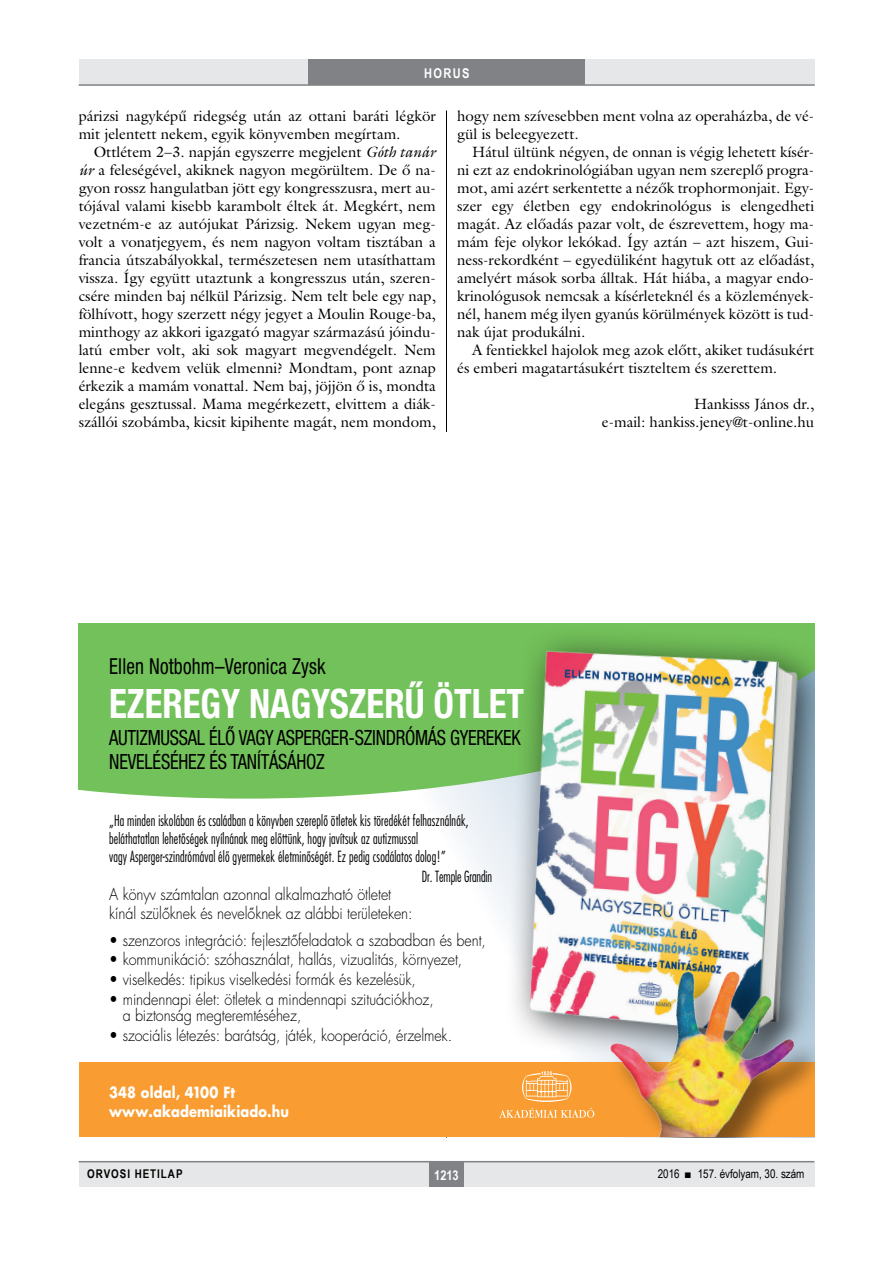
<style>
.page{position:relative;width:893px;height:1263px;background:#fff}
.page>*{position:absolute;margin:0;border:0;box-sizing:border-box;transform-origin:0 0}
.t1{font:40.65px "Helvetica Cond H Bold";color:#fff;scale:.91 1}
.t2{font:22.05px "Helvetica Cond H";letter-spacing:.01em;color:#000;scale:.87 1}
.t3{font:21px/24px "Helvetica Cond H";letter-spacing:-.015em;color:#000;scale:.88 1}
.t4{font:16.05px/18.3px "Futura Light H";letter-spacing:-.005em;color:#000;scale:.89 1}
.Body_Text{font:15px/18px "Galliard Reg";color:#000}
.t5{font:15px/18px "Futura Condensed Light H";letter-spacing:.01em;color:#000;scale:.87 1}
.irodalom_szerzo{font:15px "Galliard Reg";color:#000}
.t6{font:15px/18.8px "Futura Bold H";letter-spacing:.01em;color:#fff;scale:.87 1}
.t7{font:700 13.5px "Arial Narrow";letter-spacing:.1em;color:#fff}
.t8{font:12px "Arial Narrow";color:#000}
.t9{font:700 12px "Arial Narrow";letter-spacing:.08em;color:#000}
.s1{font-style:italic}
</style>
<div class="page">
<div style="left:79px;top:1161px;width:735px;height:25px;background:#e6e7e8"></div>
<div style="left:429px;top:1161px;width:34px;height:25px;background:#808285"></div>
<hr style="left:79px;top:1161px;width:735px;height:1px;background:#808285">
<div style="left:79px;top:60px;width:735px;height:25px;background:#e6e7e8"></div>
<div style="left:308px;top:60px;width:277px;height:25px;background:#808285"></div>
<hr style="left:79px;top:84px;width:736px;height:2px;background:#808285">
<hr style="left:446px;top:111px;width:1px;height:1026px;background:#000">
<div style="left:78px;top:432px;width:736px;height:705px;background:#fff"></div>
<svg style="left:444px;top:799px;width:44px;height:81px"></svg>
<div style="left:79px;top:624px;width:409px;height:175px;background:#73c15a"></div>
<div style="left:79px;top:1062px;width:735px;height:75px;background:#f99d32"></div>
<img style="left:488px;top:624px;width:326px;height:425px">
<svg style="left:499px;top:1071px;width:71px;height:47px"></svg>
<img style="left:570px;top:893px;width:244px;height:244px">
<p class="t7" style="left:424px;top:63px;width:47px">HORUS</p>
<p class="Body_Text" style="left:79px;top:107px;width:359px">párizsi nagyképű ridegség után az ottani baráti légkör mit jelentett nekem, egyik könyvemben megírtam.</p>
<p class="Body_Text" style="left:79px;top:143px;width:359px;text-align:justify;text-indent:15px">Ottlétem 2–3. napján egyszerre megjelent <span class="s1">Góth tanár úr</span> a feleségével, akiknek nagyon megörültem. De ő na&shy;gyon rossz hangulatban jött egy kongresszusra, mert au&shy;tójával valami kisebb karambolt éltek át. Megkért, nem vezetném-e az autójukat Párizsig. Nekem ugyan meg&shy;volt a vonatjegyem, és nem nagyon voltam tisztában a francia útszabályokkal, természetesen nem utasíthattam vissza. Így együtt utaztunk a kongresszus után, szeren&shy;csére minden baj nélkül Párizsig. Nem telt bele egy nap, fölhívott, hogy szerzett négy jegyet a Moulin Rouge-ba, minthogy az akkori igazgató magyar származású jóindu&shy;latú ember volt, aki sok magyart megvendégelt. Nem lenne-e kedvem velük elmenni? Mondtam, pont aznap érkezik a mamám vonattal. Nem baj, jöjjön ő is, mondta elegáns gesztussal. Mama megérkezett, elvittem a diák&shy;szállói szobámba, kicsit kipihente magát, nem mondom,</p>
<p class="Body_Text" style="left:457px;top:107px;width:359px">hogy nem szívesebben ment volna az operaházba, de vé&shy;gül is beleegyezett.</p>
<p class="Body_Text" style="left:457px;top:143px;width:359px;text-indent:15px">Hátul ültünk négyen, de onnan is végig lehetett kísér&shy;ni ezt az endokrinológiában ugyan nem szereplő progra&shy;mot, ami azért serkentette a nézők trophormonjait. Egy&shy;szer egy életben egy endokrinológus is elengedheti magát. Az előadás pazar volt, de észrevettem, hogy ma&shy;mám feje olykor lekókad. Így aztán – azt hiszem, Gui&shy;ness-rekordként – egyedüliként hagytuk ott az előadást, amelyért mások sorba álltak. Hát hiába, a magyar endo&shy;krinológusok nemcsak a kísérleteknél és a közlemények&shy;nél, hanem még ilyen gyanús körülmények között is tud&shy;nak újat produkálni.</p>
<p class="Body_Text" style="left:457px;top:341px;width:359px;text-indent:15px">A fentiekkel hajolok meg azok előtt, akiket tudásukért és emberi magatartásukért tiszteltem és szerettem.</p>
<p class="irodalom_szerzo" style="left:694px;top:395px;width:122px">Hankisss János dr.,</p>
<p class="irodalom_szerzo" style="left:602px;top:413px;width:214px">e-mail: hankiss.jeney@t-online.hu</p>
<p class="t2" style="left:109px;top:654px;width:251px">ELLEN NOTBOHM–VERONICA ZYSK</p>
<p class="t1" style="left:109px;top:681px;width:457px">EZEREGY NAGYSZERÛ ÖTLET</p>
<p class="t3" style="left:109px;top:726px;width:469px">AUTIZMUSSAL ÉLÔ VAGY ASPERGER-SZINDRÓMÁS GYEREKEK<br>NEVELÉSÉHEZ ÉS TANÍTÁSÁHOZ</p>
<p class="t5" style="left:109px;top:811px;width:414px">„Ha minden iskolában és családban a könyvben szereplô ötletek kis töredékét felhasználnák, beláthatatlan lehetôségek nyílnának meg elôttünk, hogy javítsuk az autizmussal<br>vagy Asperger-szindrómával élô gyermekek életminôségét. Ez pedig csodálatos dolog!”</p>
<p class="t5" style="left:422px;top:867px;width:82px">Dr. Temple Grandin</p>
<p class="t4" style="left:109px;top:885px;width:342px">A könyv számtalan azonnal alkalmazható ötletet kínál szülôknek és nevelôknek az alábbi területeken:</p>
<p class="t4" style="left:109px;top:931px;width:425px">• szenzoros integráció: fejlesztôfeladatok a szabadban és bent,</p>
<p class="t4" style="left:109px;top:950px;width:398px">• kommunikáció: szóhasználat, hallás, vizualitás, környezet,</p>
<p class="t4" style="left:109px;top:970px;width:346px">• viselkedés: tipikus viselkedési formák és kezelésük,</p>
<p class="t4" style="left:123px;top:991px;width:351px;line-height:16px;text-indent:-14px">• mindennapi élet: ötletek a mindennapi szituációkhoz, a biztonság megteremtéséhez,</p>
<p class="t4" style="left:109px;top:1026px;width:387px">• szociális létezés: barátság, játék, kooperáció, érzelmek.</p>
<p class="t6" style="left:109px;top:1083px;width:208px">348 oldal, 4100 Ft www.akademiaikiado.hu</p>
<p class="t9" style="left:87px;top:1165px;width:97px">ORVOSI HETILAP</p>
<p class="t7" style="left:434px;top:1165px;width:26px">1213</p>
<p class="t8" style="left:658px;top:1165px;width:148px">2016 ■ 157. évfolyam, 30. szám</p>
</div>
